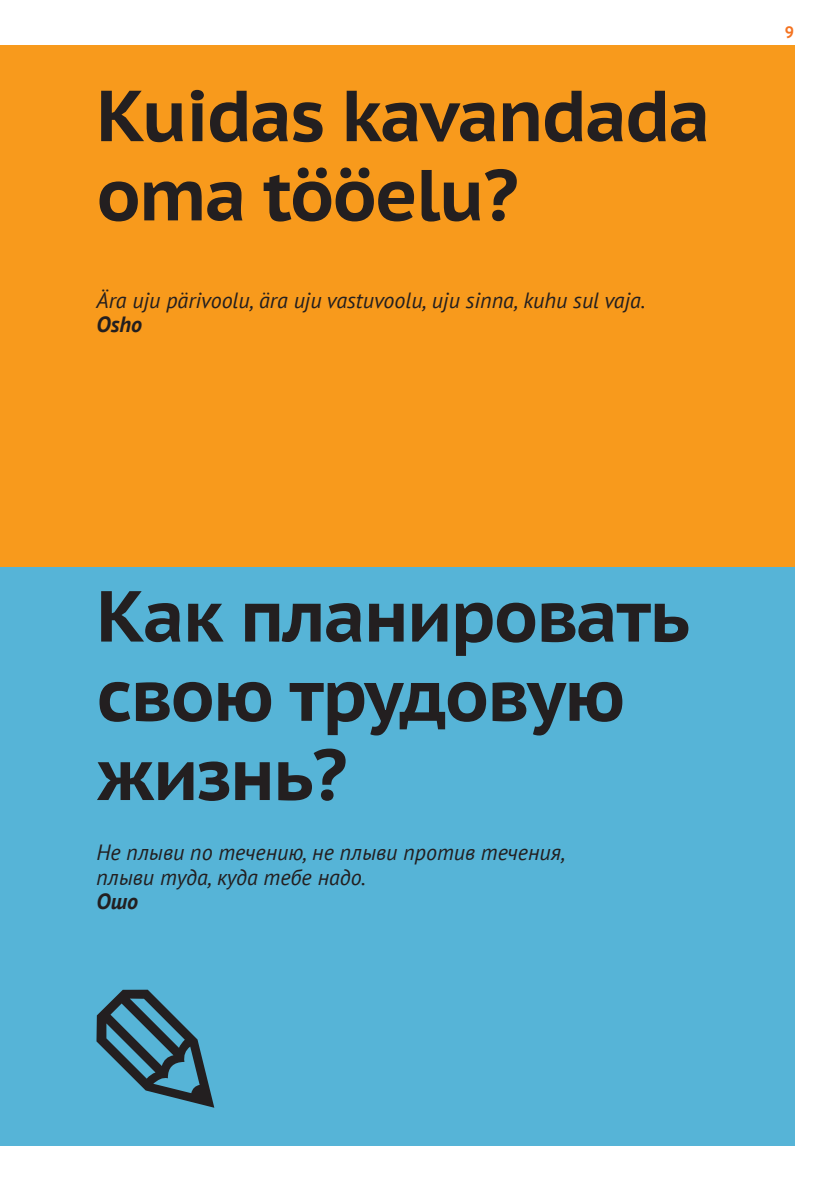
<style>
.page{position:relative;width:840px;height:1191px;background:#fff}
.page>*{position:absolute;margin:0;border:0;box-sizing:border-box;transform-origin:0 0}
.t1{font:700 72px/79.2px "PT Sans Caption";letter-spacing:-.025em;color:#231f20}
.t2{font:italic 22px/24.2px "PT Sans";color:#231f20}
.t3{font:italic 700 22px "PT Sans";color:#231f20}
.t4{font:700 16.4px "PT Sans";color:#f47321}
</style>
<div class="page">
<div style="left:0;top:567px;width:794px;height:578px;background:#56b4d7"></div>
<div style="left:0;top:45px;width:794px;height:522px;background:#f89a1c"></div>
<svg style="left:96px;top:989px;width:118px;height:118px"></svg>
<h1 class="t1" style="left:96px;top:75px;width:615px">Kuidas kavandada oma tööelu?</h1>
<p class="t2" style="left:96px;top:287px;width:550px">Ära uju pärivoolu, ära uju vastuvoolu, uju sinna, kuhu sul vaja.</p>
<p class="t3" style="left:96px;top:310px;width:47px">Osho</p>
<p class="t4" style="left:784px;top:22px;width:11px">9</p>
<h1 class="t1" style="left:96px;top:575px;width:594px">Как планировать свою трудовую жизнь?</h1>
<p class="t2" style="left:96px;top:840px;width:470px">Не плыви по течению, не плыви против течения, плыви туда, куда тебе надо.</p>
<p class="t3" style="left:96px;top:886px;width:43px">Ошо</p>
</div>
